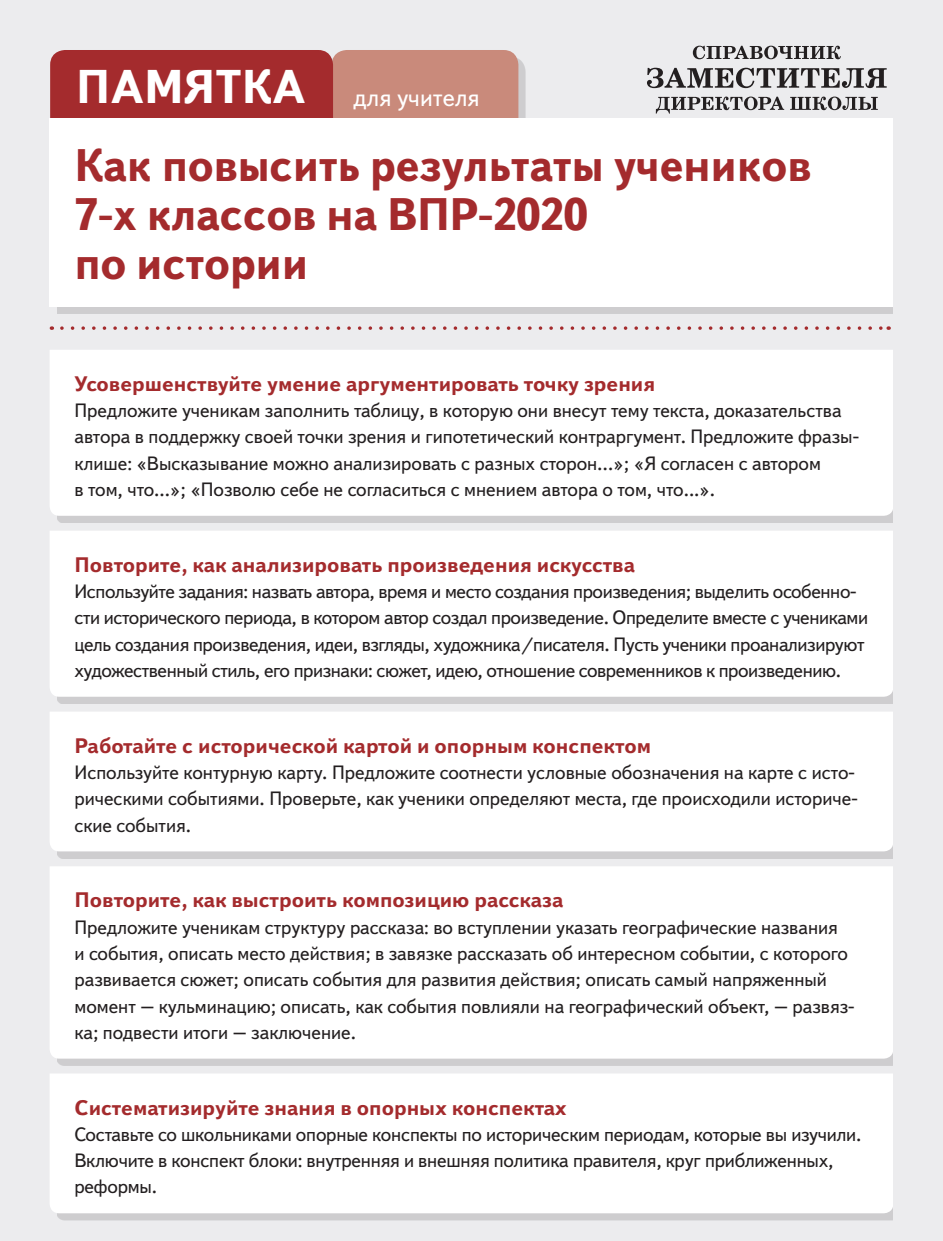
<style>
.page{position:relative;width:943px;height:1241px;background:#fff}
.page>*{position:absolute;margin:0;border:0;box-sizing:border-box;transform-origin:0 0}
.t1{font:700 45.5px/49px "Text Book C";letter-spacing:-.01em;color:#a42b2d}
.t2{font:24.5px "Text Book C";color:#fff}
.t3{font:700 21px "Textbook New";color:#a42b2d}
.t4{font:19.25px/26.2px "Textbook New";color:#231f20}
.t5{font:19.25px/26.2px "Textbook New";letter-spacing:-.02em;color:#231f20}
.s1{font-weight:700;font-size:47.25px}
</style>
<div class="page">
<div style="left:0;top:0;width:943px;height:1240px;background:#ececee"></div>
<svg style="left:62px;top:326px;width:820px;height:4px"></svg>
<div style="left:57px;top:57px;width:843px;height:256px;background:#231f20;opacity:.15"></div>
<div style="left:332px;top:50px;width:186px;height:95px;background:#c98a7b;border-radius:15px"></div>
<div style="left:50px;top:50px;width:283px;height:95px;background:#a42b2d;border-radius:15px"></div>
<div style="left:50px;top:118px;width:843px;height:188px;background:#fff"></div>
<div style="left:57px;top:356px;width:843px;height:167px;background:#231f20;opacity:.15"></div>
<div style="left:50px;top:350px;width:843px;height:165px;background:#fff"></div>
<div style="left:57px;top:537px;width:843px;height:166px;background:#231f20;opacity:.15"></div>
<div style="left:50px;top:531px;width:843px;height:165px;background:#fff"></div>
<div style="left:57px;top:718px;width:843px;height:140px;background:#231f20;opacity:.15"></div>
<div style="left:50px;top:712px;width:843px;height:139px;background:#fff"></div>
<div style="left:57px;top:873px;width:843px;height:192px;background:#231f20;opacity:.15"></div>
<div style="left:50px;top:866px;width:843px;height:192px;background:#fff"></div>
<div style="left:57px;top:1080px;width:843px;height:140px;background:#231f20;opacity:.15"></div>
<div style="left:50px;top:1074px;width:843px;height:138px;background:#fff"></div>
<svg style="left:647px;top:46px;width:239px;height:68px"></svg>
<div style="left:893px;top:0;width:50px;height:1240px;background:#ececee"></div>
<p class="t2" style="left:76px;top:84px;width:405px"><span class="s1">ПАМЯТКА</span> для учителя</p>
<h1 class="t1" style="left:74px;top:141px;width:738px">Как повысить результаты учеников<br>7-х классов на ВПР-2020<br>по истории</h1>
<p class="t3" style="left:74px;top:370px;width:582px">Усовершенствуйте умение аргументировать точку зрения</p>
<p class="t4" style="left:74px;top:397px;width:786px">Предложите ученикам заполнить таблицу, в которую они внесут тему текста, доказательства автора в поддержку своей точки зрения и гипотетический контраргумент. Предложите фразы&shy;клише: «Высказывание можно анализировать с разных сторон…»; «Я согласен с автором<br>в том, что...»; «Позволю себе не согласиться с мнением автора о том, что...».</p>
<p class="t3" style="left:74px;top:551px;width:562px">Повторите, как анализировать произведения искусства</p>
<p class="t5" style="left:74px;top:578px;width:795px">Используйте задания: назвать автора, время и место создания произведения; выделить особенно&shy;сти исторического периода, в котором автор создал произведение. Определите вместе с учениками цель создания произведения, идеи, взгляды, художника/писателя. Пусть ученики проанализируют художественный стиль, его признаки: сюжет, идею, отношение современников к произведению.</p>
<p class="t3" style="left:74px;top:732px;width:578px">Работайте с исторической картой и опорным конспектом</p>
<p class="t4" style="left:74px;top:759px;width:784px">Используйте контурную карту. Предложите соотнести условные обозначения на карте с исто&shy;рическими событиями. Проверьте, как ученики определяют места, где происходили историче&shy;ские события.</p>
<p class="t3" style="left:74px;top:886px;width:490px">Повторите, как выстроить композицию рассказа</p>
<p class="t4" style="left:74px;top:913px;width:781px">Предложите ученикам структуру рассказа: во вступлении указать географические названия<br>и события, описать место действия; в завязке рассказать об интересном событии, с которого развивается сюжет; описать события для развития действия; описать самый напряженный момент – кульминацию; описать, как события повлияли на географический объект, – развяз&shy;ка; подвести итоги – заключение.</p>
<p class="t3" style="left:74px;top:1094px;width:493px">Систематизируйте знания в опорных конспектах</p>
<p class="t4" style="left:74px;top:1120px;width:788px">Составьте со школьниками опорные конспекты по историческим периодам, которые вы изучили.<br>Включите в конспект блоки: внутренняя и внешняя политика правителя, круг приближенных, реформы.</p>
</div>
